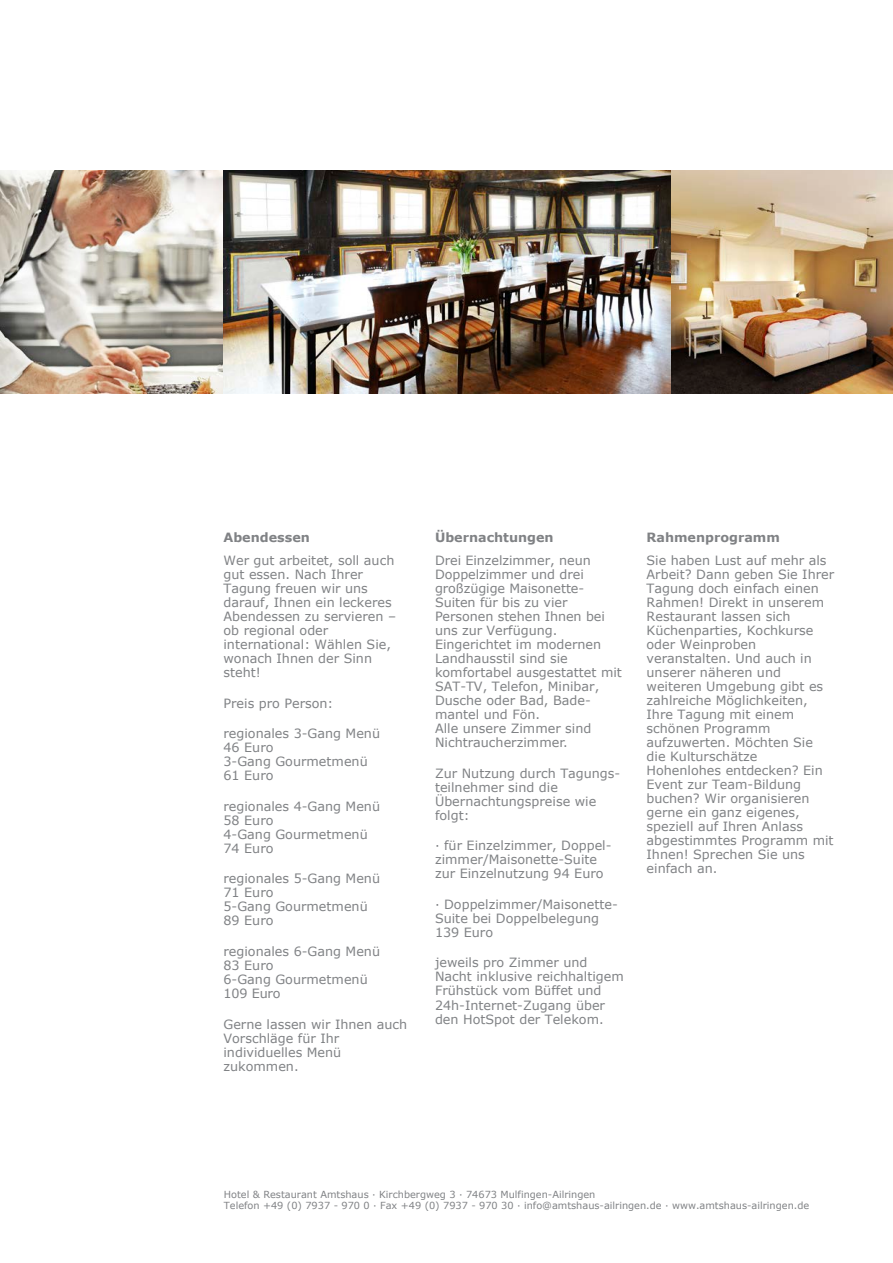
<style>
.page{position:relative;width:893px;height:1263px;background:#fff}
.page>*{position:absolute;margin:0;border:0;box-sizing:border-box;transform-origin:0 0}
.t1{font:12.75px/14.1px "Verdana";color:#808285}
.t2{font:700 12.75px "Verdana";color:#808285}
.t3{font:9.75px/10.8px "Verdana";color:#808285}
</style>
<div class="page">
<img style="left:0;top:170px;width:893px;height:224px">
<p class="t2" style="left:223px;top:528px;width:88px">Abendessen</p>
<p class="t1" style="left:223px;top:553px;width:174px">Wer gut arbeitet, soll auch gut essen. Nach Ihrer<br>Tagung freuen wir uns darauf, Ihnen ein leckeres<br>Abendessen zu servieren – ob regional oder international: Wählen Sie, wonach Ihnen der Sinn steht!</p>
<p class="t1" style="left:223px;top:696px;width:111px">Preis pro Person:</p>
<p class="t1" style="left:223px;top:726px;width:158px">regionales 3-Gang Menü<br>46 Euro<br>3-Gang Gourmetmenü<br>61 Euro</p>
<p class="t1" style="left:223px;top:799px;width:158px">regionales 4-Gang Menü<br>58 Euro<br>4-Gang Gourmetmenü<br>74 Euro</p>
<p class="t1" style="left:223px;top:871px;width:158px">regionales 5-Gang Menü<br>71 Euro<br>5-Gang Gourmetmenü<br>89 Euro</p>
<p class="t1" style="left:223px;top:944px;width:158px">regionales 6-Gang Menü<br>83 Euro<br>6-Gang Gourmetmenü<br>109 Euro</p>
<p class="t1" style="left:223px;top:1017px;width:185px">Gerne lassen wir Ihnen auch<br>Vorschläge für Ihr individuelles Menü zukommen.</p>
<p class="t2" style="left:435px;top:528px;width:120px">Übernachtungen</p>
<p class="t1" style="left:435px;top:553px;width:188px">Drei Einzelzimmer, neun<br>Doppelzimmer und drei großzügige Maisonette-<br>Suiten für bis zu vier<br>Personen stehen Ihnen bei uns zur Verfügung.<br>Eingerichtet im modernen<br>Landhausstil sind sie komfortabel ausgestattet mit<br>SAT-TV, Telefon, Minibar,<br>Dusche oder Bad, Bade&shy;mantel und Fön.<br>Alle unsere Zimmer sind<br>Nichtraucherzimmer.</p>
<p class="t1" style="left:435px;top:766px;width:187px">Zur Nutzung durch Tagungs&shy;teilnehmer sind die<br>Übernachtungspreise wie folgt:</p>
<p class="t1" style="left:435px;top:838px;width:178px">· für Einzelzimmer, Doppel&shy;zimmer/Maisonette-Suite zur Einzelnutzung 94 Euro</p>
<p class="t1" style="left:435px;top:897px;width:184px">· Doppelzimmer/Maisonette-<br>Suite bei Doppelbelegung<br>139 Euro</p>
<p class="t1" style="left:435px;top:955px;width:190px">jeweils pro Zimmer und<br>Nacht inklusive reichhaltigem<br>Frühstück vom Büffet und<br>24h-Internet-Zugang über den HotSpot der Telekom.</p>
<p class="t2" style="left:647px;top:528px;width:135px">Rahmenprogramm</p>
<p class="t1" style="left:647px;top:553px;width:189px">Sie haben Lust auf mehr als<br>Arbeit? Dann geben Sie Ihrer<br>Tagung doch einfach einen<br>Rahmen! Direkt in unserem<br>Restaurant lassen sich<br>Küchenparties, Kochkurse oder Weinproben veranstalten. Und auch in unserer näheren und weiteren Umgebung gibt es zahlreiche Möglichkeiten,<br>Ihre Tagung mit einem schönen Programm aufzuwerten. Möchten Sie die Kulturschätze<br>Hohenlohes entdecken? Ein<br>Event zur Team-Bildung buchen? Wir organisieren gerne ein ganz eigenes, speziell auf Ihren Anlass abgestimmtes Programm mit<br>Ihnen! Sprechen Sie uns einfach an.</p>
<p class="t3" style="left:224px;top:1189px;width:587px">Hotel &amp; Restaurant Amtshaus · Kirchbergweg 3 · 74673 Mulfingen-Ailringen<br>Telefon +49 (0) 7937 - 970 0 · Fax +49 (0) 7937 - 970 30 · info@amtshaus-ailringen.de · www.amtshaus-ailringen.de</p>
</div>
